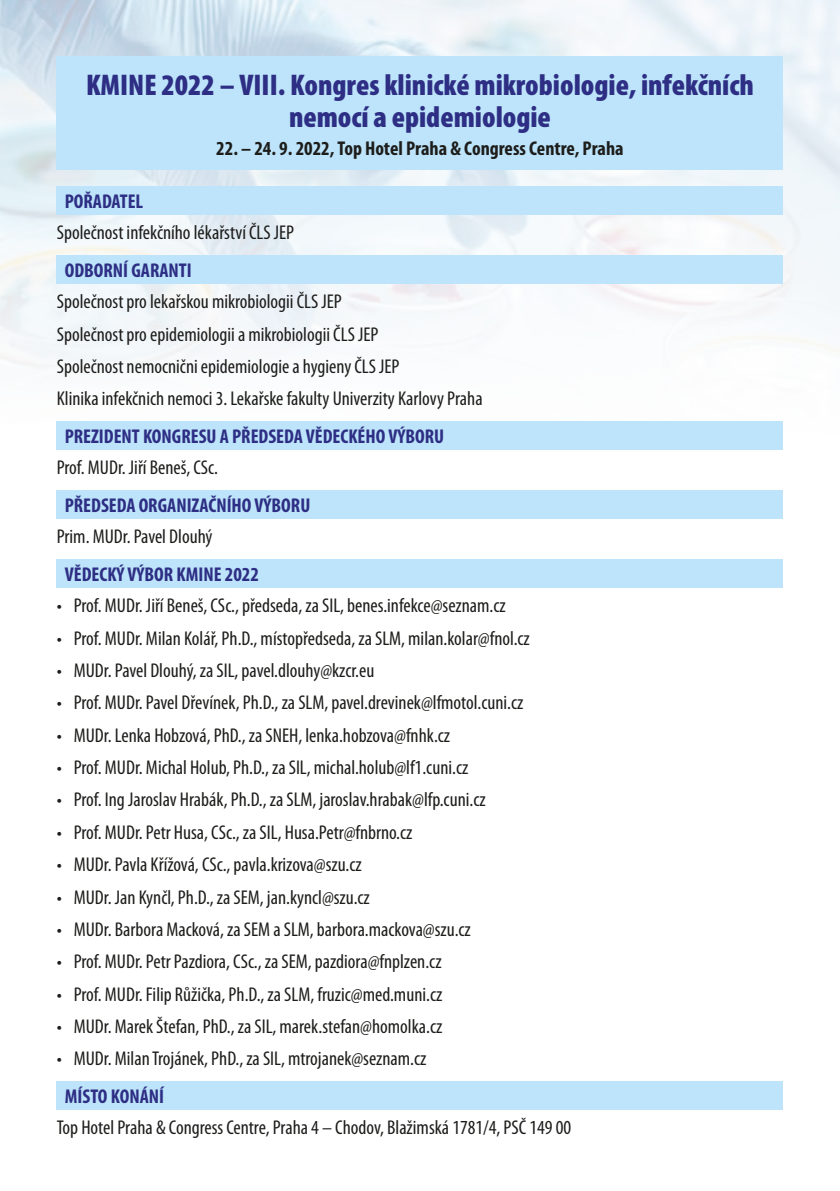
<style>
.page{position:relative;width:840px;height:1191px;background:#fff}
.page>*{position:absolute;margin:0;border:0;box-sizing:border-box;transform-origin:0 0}
.t1{font:900 condensed 30px/32px "Myriad Pro";color:#2d2e84;text-align:center}
.t2{font:condensed 20px/32.4px "Myriad Pro";color:#1d1d1b}
.t3{font:700 condensed 20px "Myriad Pro";color:#2d2e84}
.t4{font:700 condensed 20px "Myriad Pro";color:#1d1d1b}
</style>
<div class="page">
<img style="left:0;top:0;width:839px;height:450px">
<div style="left:57px;top:57px;width:725px;height:113px;background:#bde4fa"></div>
<div style="left:57px;top:186px;width:725px;height:29px;background:#bde4fa"></div>
<div style="left:57px;top:255px;width:725px;height:29px;background:#bde4fa"></div>
<div style="left:57px;top:421px;width:725px;height:29px;background:#bde4fa"></div>
<div style="left:57px;top:490px;width:725px;height:29px;background:#bde4fa"></div>
<div style="left:57px;top:559px;width:725px;height:29px;background:#bde4fa"></div>
<div style="left:57px;top:1081px;width:725px;height:29px;background:#bde4fa"></div>
<h1 class="t1" style="left:86px;top:68px;width:669px">KMINE 2022 – VIII. Kongres klinické mikrobiologie, infekčních nemocí a epidemiologie</h1>
<p class="t4" style="left:216px;top:135px;width:408px">22. – 24. 9. 2022, Top Hotel Praha &amp; Congress Centre, Praha</p>
<p class="t3" style="left:65px;top:189px;width:80px">POŘADATEL</p>
<p class="t2" style="left:57px;top:216px;width:239px">Společnost infekčního lékařství ČLS JEP</p>
<p class="t3" style="left:65px;top:258px;width:128px">ODBORNÍ GARANTI</p>
<p class="t2" style="left:57px;top:285px;width:427px">Společnost pro lekařskou mikrobiologii ČLS JEP<br>Společnost pro epidemiologii a mikrobiologii ČLS JEP<br>Společnost nemocnični epidemiologie a hygieny ČLS JEP<br>Klinika infekčnich nemoci 3. Lekařske fakulty Univerzity Karlovy Praha</p>
<p class="t3" style="left:65px;top:424px;width:380px">PREZIDENT KONGRESU A PŘEDSEDA VĚDECKÉHO VÝBORU</p>
<p class="t2" style="left:57px;top:451px;width:163px">Prof. MUDr. Jiří Beneš, CSc.</p>
<p class="t3" style="left:65px;top:493px;width:247px">PŘEDSEDA ORGANIZAČNÍHO VÝBORU</p>
<p class="t2" style="left:57px;top:520px;width:157px">Prim. MUDr. Pavel Dlouhý</p>
<p class="t3" style="left:65px;top:562px;width:195px">VĚDECKÝ VÝBOR KMINE 2022</p>
<p class="t2" style="left:57px;top:589px;width:450px">• Prof. MUDr. Jiří Beneš, CSc., předseda, za SIL, benes.infekce@seznam.cz</p>
<p class="t2" style="left:57px;top:621px;width:474px">• Prof. MUDr. Milan Kolář, Ph.D., místopředseda, za SLM, milan.kolar@fnol.cz</p>
<p class="t2" style="left:57px;top:654px;width:319px">• MUDr. Pavel Dlouhý, za SIL, pavel.dlouhy@kzcr.eu</p>
<p class="t2" style="left:57px;top:686px;width:468px">• Prof. MUDr. Pavel Dřevínek, Ph.D., za SLM, pavel.drevinek@lfmotol.cuni.cz</p>
<p class="t2" style="left:57px;top:718px;width:395px">• MUDr. Lenka Hobzová, PhD., za SNEH, lenka.hobzova@fnhk.cz</p>
<p class="t2" style="left:57px;top:751px;width:413px">• Prof. MUDr. Michal Holub, Ph.D., za SIL, michal.holub@lf1.cuni.cz</p>
<p class="t2" style="left:57px;top:783px;width:430px">• Prof. Ing Jaroslav Hrabák, Ph.D., za SLM, jaroslav.hrabak@lfp.cuni.cz</p>
<p class="t2" style="left:57px;top:815px;width:357px">• Prof. MUDr. Petr Husa, CSc., za SIL, Husa.Petr@fnbrno.cz</p>
<p class="t2" style="left:57px;top:848px;width:306px">• MUDr. Pavla Křížová, CSc., pavla.krizova@szu.cz</p>
<p class="t2" style="left:57px;top:880px;width:314px">• MUDr. Jan Kynčl, Ph.D., za SEM, jan.kyncl@szu.cz</p>
<p class="t2" style="left:57px;top:913px;width:415px">• MUDr. Barbora Macková, za SEM a SLM, barbora.mackova@szu.cz</p>
<p class="t2" style="left:57px;top:945px;width:386px">• Prof. MUDr. Petr Pazdiora, CSc., za SEM, pazdiora@fnplzen.cz</p>
<p class="t2" style="left:57px;top:977px;width:387px">• Prof. MUDr. Filip Růžička, Ph.D., za SLM, fruzic@med.muni.cz</p>
<p class="t2" style="left:57px;top:1010px;width:387px">• MUDr. Marek Štefan, PhD., za SIL, marek.stefan@homolka.cz</p>
<p class="t2" style="left:57px;top:1042px;width:371px">• MUDr. Milan Trojánek, PhD., za SIL, mtrojanek@seznam.cz</p>
<p class="t3" style="left:65px;top:1084px;width:101px">MÍSTO KONÁNÍ</p>
<p class="t2" style="left:57px;top:1111px;width:515px">Top Hotel Praha &amp; Congress Centre, Praha 4 – Chodov, Blažimská 1781/4, PSČ 149 00</p>
</div>
